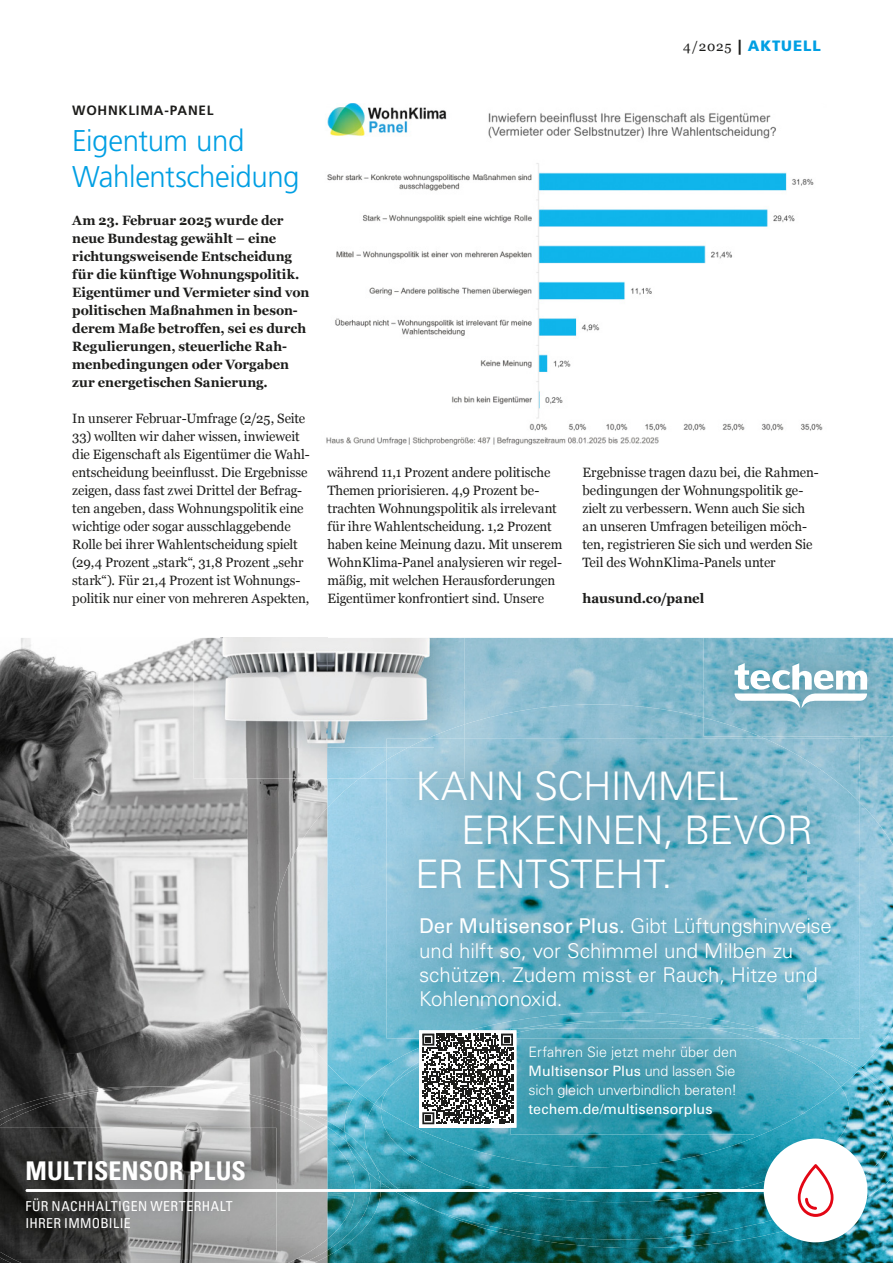
<style>
.page{position:relative;width:893px;height:1263px;background:#fff}
.page>*{position:absolute;margin:0;border:0;box-sizing:border-box;transform-origin:0 0}
.t1{font:300 39.45px "Univers LT Pro 45";letter-spacing:-.02em;color:#fff}
.t2{font:300 30px/36px "Frutiger LT Std";letter-spacing:-.015em;color:#009fe3}
.t3{font:700 condensed 25.95px "Univers LT Pro";color:#fff}
.t4{font:300 20.4px/24.5px "Univers LT Pro 45";letter-spacing:-.005em;color:#fff}
.t5{font:900 15px "Frutiger LT Std";letter-spacing:.06em;color:#009fe3}
.t6{font:300 14.4px "Univers LT Pro 45";letter-spacing:-.005em;color:#fff}
.t7{font:14.4px "Univers LT Pro 55 Roman";color:#fff}
.t8{font:condensed 13.8px/16.5px "Univers";letter-spacing:.025em;color:#fff}
.t9{font:13.5px/18px "Georgia";letter-spacing:-.005em;color:#1d1d1b}
.t10{font:700 13.5px/18px "Georgia";letter-spacing:-.005em;color:#1d1d1b;scale:.96 1}
.t11{font:700 13.5px "Georgia";letter-spacing:-.005em;color:#1d1d1b}
.t12{font:700 13.5px "Frutiger LT Std";letter-spacing:.055em;color:#1d1d1b}
.s1{font-family:"Georgia";font-weight:400;font-size:13.5px;color:#1d1d1b}
.s2{color:#1d1d1b}
.s3{font-family:"Univers LT Pro 55 Roman";font-weight:400}
.s4{font-family:"Univers LT Pro 45";font-weight:300}
</style>
<div class="page">
<img style="left:326px;top:103px;width:497px;height:342px">
<img style="left:0;top:638px;width:327px;height:448px">
<img style="left:801px;top:1248px;width:92px;height:14px">
<img style="left:327px;top:1239px;width:474px;height:23px">
<img style="left:327px;top:1091px;width:17px;height:30px">
<img style="left:854px;top:736px;width:39px;height:64px">
<img style="left:464px;top:690px;width:390px;height:49px">
<img style="left:464px;top:638px;width:240px;height:52px">
<img style="left:273px;top:807px;width:54px;height:257px">
<img style="left:464px;top:704px;width:306px;height:35px">
<img style="left:327px;top:778px;width:59px;height:313px">
<img style="left:858px;top:800px;width:35px;height:268px">
<img style="left:433px;top:1068px;width:460px;height:180px">
<img style="left:858px;top:1051px;width:3px;height:19px">
<img style="left:344px;top:1091px;width:21px;height:30px">
<img style="left:357px;top:1038px;width:17px;height:66px">
<img style="left:365px;top:1070px;width:528px;height:169px">
<img style="left:374px;top:1038px;width:484px;height:70px">
<img style="left:381px;top:1087px;width:468px;height:115px">
<img style="left:381px;top:1038px;width:460px;height:129px">
<img style="left:328px;top:1121px;width:53px;height:135px">
<img style="left:371px;top:1132px;width:9px;height:50px">
<svg style="left:371px;top:1155px;width:5px;height:12px"></svg>
<img style="left:327px;top:1127px;width:44px;height:123px">
<img style="left:355px;top:1142px;width:13px;height:30px">
<img style="left:327px;top:1138px;width:28px;height:101px">
<img style="left:0;top:1087px;width:327px;height:175px">
<img style="left:194px;top:638px;width:270px;height:140px">
<img style="left:359px;top:724px;width:105px;height:54px">
<img style="left:221px;top:638px;width:213px;height:109px">
<svg style="left:427px;top:736px;width:7px;height:3px"></svg>
<div style="left:419px;top:1030px;width:97px;height:98px;background:#fff"></div>
<img style="left:0;top:1128px;width:276px;height:132px">
<img style="left:704px;top:638px;width:189px;height:98px">
<img style="left:704px;top:717px;width:56px;height:19px">
<svg style="left:734px;top:663px;width:133px;height:45px"></svg>
<img style="left:386px;top:739px;width:474px;height:299px">
<img style="left:470px;top:1012px;width:324px;height:26px">
<img style="left:510px;top:1021px;width:30px;height:9px">
<img style="left:709px;top:1021px;width:77px;height:17px">
<img style="left:540px;top:1021px;width:169px;height:7px">
<img style="left:386px;top:739px;width:78px;height:39px">
<img style="left:386px;top:739px;width:22px;height:8px">
<img style="left:408px;top:739px;width:26px;height:8px">
<img style="left:419px;top:1030px;width:3px;height:8px">
<hr style="left:26px;top:1189px;width:756px;height:3px;background:#fff">
<div style="left:764px;top:1138px;width:103px;height:104px;background:#fff;border-radius:50%"></div>
<svg style="left:798px;top:1164px;width:35px;height:53px"></svg>
<img style="left:511px;top:1038px;width:243px;height:96px">
<img style="left:511px;top:1124px;width:5px;height:4px">
<img style="left:516px;top:1028px;width:238px;height:10px">
<svg style="left:422px;top:1030px;width:94px;height:94px"></svg>
<p class="t5" style="left:683px;top:40px;width:139px"><span class="s1">4/2025</span> <span class="s2">|</span> AKTUELL</p>
<p class="t12" style="left:72px;top:105px;width:143px">WOHNKLIMA-PANEL</p>
<h2 class="t2" style="left:72px;top:125px;width:229px">Eigentum und<br>Wahlentscheidung</h2>
<p class="t10" style="left:72px;top:211px;width:248px">Am 23. Februar 2025 wurde der neue Bundestag gewählt – eine richtungsweisende Entscheidung für die künftige Wohnungspolitik.<br>Eigentümer und Vermieter sind von politischen Maßnahmen in beson&shy;derem Maße betroffen, sei es durch<br>Regulierungen, steuerliche Rah&shy;menbedingungen oder Vorgaben zur energetischen Sanierung.</p>
<p class="t9" style="left:72px;top:409px;width:235px">In unserer Februar-Umfrage (2/25, Seite</p>
<p class="t9" style="left:72px;top:427px;width:239px">33) wollten wir daher wissen, inwieweit die Eigenschaft als Eigentümer die Wahl&shy;entscheidung beeinflusst. Die Ergebnisse zeigen, dass fast zwei Drittel der Befrag&shy;ten angeben, dass Wohnungspolitik eine wichtige oder sogar ausschlaggebende Rolle bei ihrer Wahlentscheidung spielt (29,4 Prozent „stark“, 31,8 Prozent „sehr stark“). Für 21,4 Prozent ist Wohnungs&shy;politik nur einer von mehreren Aspekten,</p>
<p class="t9" style="left:327px;top:463px;width:236px">während 11,1 Prozent andere politische Themen priorisieren. 4,9 Prozent be&shy;trachten Wohnungspolitik als irrelevant für ihre Wahlentscheidung. 1,2 Prozent haben keine Meinung dazu. Mit unserem WohnKlima-Panel analysieren wir regel&shy;mäßig, mit welchen Herausforderungen Eigentümer konfrontiert sind. Unsere</p>
<p class="t9" style="left:583px;top:463px;width:238px">Ergebnisse tragen dazu bei, die Rahmen&shy;bedingungen der Wohnungspolitik ge&shy;zielt zu verbessern. Wenn auch Sie sich an unseren Umfragen beteiligen möch&shy;ten, registrieren Sie sich und werden Sie Teil des WohnKlima-Panels unter</p>
<p class="t11" style="left:583px;top:590px;width:123px">hausund.co/panel</p>
<h3 class="t3" style="left:26px;top:1161px;width:222px">MULTISENSOR PLUS</h3>
<p class="t8" style="left:26px;top:1198px;width:209px">FÜR NACHHALTIGEN WERTERHALT<br>IHRER IMMOBILIE</p>
<h1 class="t1" style="left:415px;top:771px;width:325px">KANN SCHIMMEL</h1>
<h1 class="t1" style="left:461px;top:815px;width:353px">ERKENNEN, BEVOR</h1>
<h1 class="t1" style="left:415px;top:860px;width:259px">ER ENTSTEHT.</h1>
<h3 class="t4" style="left:419px;top:915px;width:414px"><span class="s3">Der Multisensor Plus.</span> Gibt Lüftungshinweise und hilft so, vor Schimmel und Milben zu schützen. Zudem misst er Rauch, Hitze und Kohlenmonoxid.</h3>
<p class="t6" style="left:529px;top:1046px;width:210px">Erfahren Sie jetzt mehr über den</p>
<p class="t7" style="left:529px;top:1063px;width:208px">Multisensor Plus <span class="s4">und lassen Sie</span></p>
<p class="t6" style="left:529px;top:1085px;width:210px">sich gleich unverbindlich beraten!</p>
<p class="t7" style="left:529px;top:1101px;width:185px">techem.de/multisensorplus</p>
</div>
